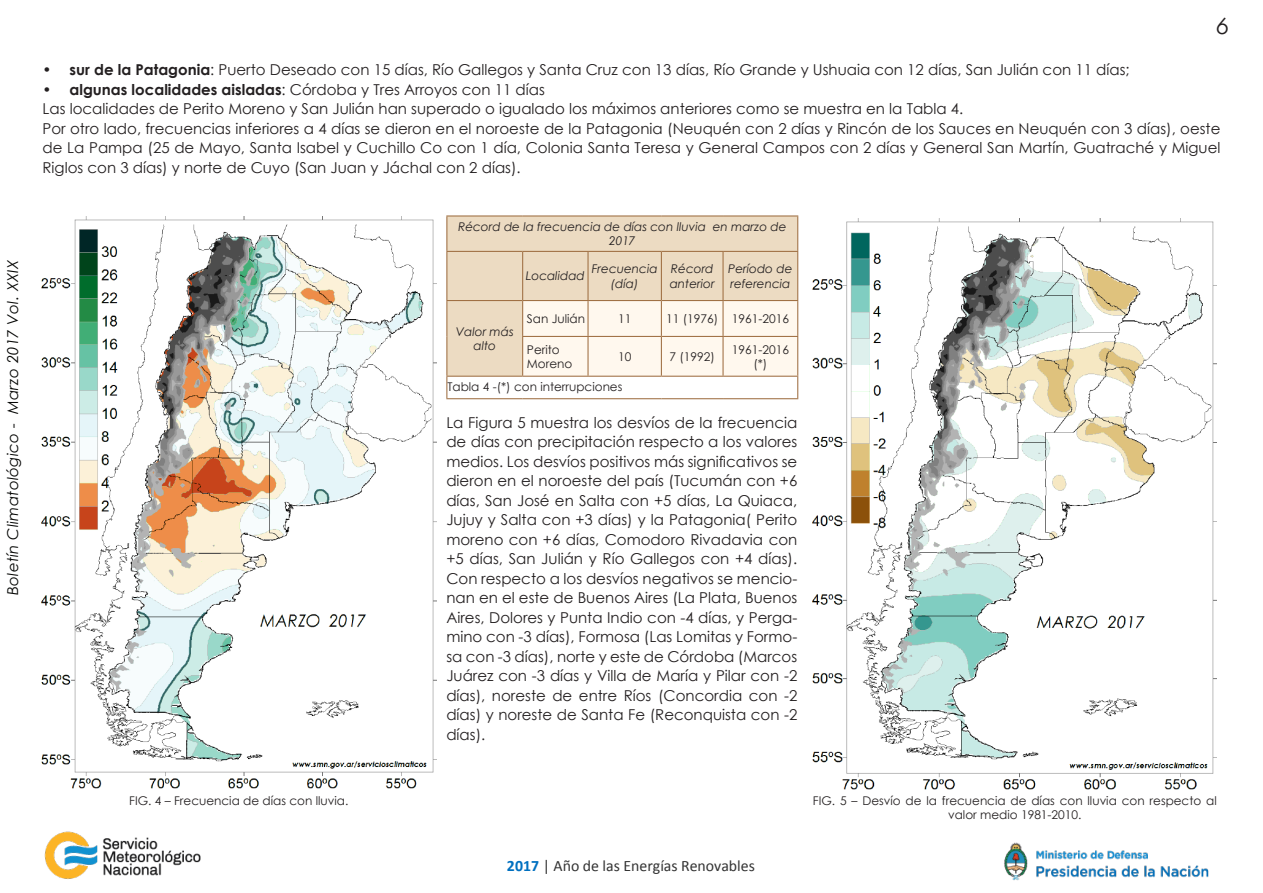
<style>
.page{position:relative;width:1263px;height:893px;background:#fff}
.page>*{position:absolute;margin:0;border:0;box-sizing:border-box;transform-origin:0 0}
.t1{font:italic 22.5px "Century Gothic";color:#231f20}
.t2{font:15.9px "Calibri";color:#333}
.t3{font:15px/19.5px "Century Gothic";color:#231f20;text-align:justify}
.t4{font:italic 15px "Century Gothic";letter-spacing:.02em;color:#040503}
.t5{font:12px/14.4px "Century Gothic";color:#231f20;text-align:center}
.t6{font:italic 12px/14.4px "Century Gothic";color:#231f20;text-align:center}
.s1{font-weight:700}
.s2{font-weight:700;color:#0070c0}
</style>
<div class="page">
<img style="left:44px;top:831px;width:157px;height:48px">
<img style="left:1004px;top:842px;width:205px;height:39px">
<img style="left:41px;top:217px;width:395px;height:572px">
<img style="left:813px;top:218px;width:404px;height:572px">
<hr style="left:446px;top:215px;width:77px;height:2px;background:#9f6f43">
<hr style="left:523px;top:215px;width:65px;height:2px;background:#9f6f43">
<hr style="left:588px;top:215px;width:73px;height:2px;background:#9f6f43">
<hr style="left:661px;top:215px;width:62px;height:2px;background:#9f6f43">
<hr style="left:723px;top:215px;width:75px;height:2px;background:#9f6f43">
<svg style="left:446px;top:216px;width:352px;height:182px;background:#f1e3d1"></svg>
<hr style="left:446px;top:398px;width:77px;height:1px;background:#9f6f43">
<hr style="left:523px;top:398px;width:65px;height:1px;background:#9f6f43">
<hr style="left:588px;top:398px;width:73px;height:1px;background:#9f6f43">
<hr style="left:661px;top:398px;width:62px;height:1px;background:#9f6f43">
<hr style="left:723px;top:398px;width:75px;height:1px;background:#9f6f43">
<hr style="left:446px;top:251px;width:77px;height:1px;background:#9f6f43">
<hr style="left:446px;top:252px;width:1px;height:48px;background:#9f6f43">
<hr style="left:522px;top:252px;width:1px;height:48px;background:#9f6f43">
<p class="t4" style="left:2px;top:595px;width:337px;rotate:-90deg">Boletín Climatológico - Marzo 2017 Vol. XXIX</p>
<h1 class="t1" style="left:1217px;top:10px;width:14px">6</h1>
<p class="t3" style="left:43px;top:60px;width:1089px"><span class="s1">• sur de la Patagonia</span>: Puerto Deseado con 15 días, Río Gallegos y Santa Cruz con 13 días, Río Grande y Ushuaia con 12 días, San Julián con 11 días;</p>
<p class="t3" style="left:43px;top:79px;width:504px"><span class="s1">• algunas localidades aisladas</span>: Córdoba y Tres Arroyos con 11 días</p>
<p class="t3" style="left:43px;top:99px;width:922px">Las localidades de Perito Moreno y San Julián han superado o igualado los máximos anteriores como se muestra en la Tabla 4.</p>
<p class="t3" style="left:43px;top:118px;width:1179px">Por otro lado, frecuencias inferiores a 4 días se dieron en el noroeste de la Patagonia (Neuquén con 2 días y Rincón de los Sauces en Neuquén con 3 días), oeste de La Pampa (25 de Mayo, Santa Isabel y Cuchillo Co con 1 día, Colonia Santa Teresa y General Campos con 2 días y General San Martín, Guatraché y Miguel Riglos con 3 días) y norte de Cuyo (San Juan y Jáchal con 2 días).</p>
<p class="t6" style="left:458px;top:219px;width:330px">Récord de la frecuencia de días con lluvia en marzo de<br>2017</p>
<p class="t6" style="left:526px;top:269px;width:60px">Localidad</p>
<p class="t6" style="left:592px;top:262px;width:67px">Frecuencia (día)</p>
<p class="t6" style="left:670px;top:262px;width:46px;text-align:left">Récord anterior</p>
<p class="t6" style="left:728px;top:262px;width:66px;text-align:left">Período de referencia</p>
<p class="t6" style="left:456px;top:324px;width:59px">Valor más alto</p>
<p class="t5" style="left:527px;top:311px;width:60px">San Julián</p>
<p class="t5" style="left:618px;top:311px;width:15px">11</p>
<p class="t5" style="left:666px;top:311px;width:54px">11 (1976)</p>
<p class="t5" style="left:732px;top:311px;width:59px">1961-2016</p>
<p class="t5" style="left:527px;top:342px;width:47px;text-align:left">Perito<br>Moreno</p>
<p class="t5" style="left:618px;top:349px;width:15px">10</p>
<p class="t5" style="left:669px;top:349px;width:47px">7 (1992)</p>
<p class="t5" style="left:732px;top:342px;width:59px">1961-2016 (*)</p>
<p class="t5" style="left:447px;top:379px;width:177px">Tabla 4 -(*) con interrupciones</p>
<p class="t3" style="left:446px;top:413px;width:352px">La Figura 5 muestra los desvíos de la frecuencia de días con precipitación respecto a los valores medios. Los desvíos positivos más significativos se dieron en el noroeste del país (Tucumán con +6 días, San José en Salta con +5 días, La Quiaca, Jujuy y Salta con +3 días) y la Patagonia( Perito moreno con +6 días, Comodoro Rivadavia con +5 días, San Julián y Río Gallegos con +4 días).<br>Con respecto a los desvíos negativos se mencio&shy;nan en el este de Buenos Aires (La Plata, Buenos Aires, Dolores y Punta Indio con -4 días, y Perga&shy;mino con -3 días), Formosa (Las Lomitas y Formo&shy;sa con -3 días), norte y este de Córdoba (Marcos Juárez con -3 días y Villa de María y Pilar con -2 días), noreste de entre Ríos (Concordia con -2 días) y noreste de Santa Fe (Reconquista con -2 días).</p>
<p class="t5" style="left:129px;top:793px;width:221px">FIG. 4 – Frecuencia de días con lluvia.</p>
<p class="t5" style="left:813px;top:793px;width:405px">FIG. 5 – Desvío de la frecuencia de días con lluvia con respecto al valor medio 1981-2010.</p>
<p class="t2" style="left:550px;top:851px;width:249px"><span class="s2">2017</span> | Año de las Energías Renovabl s</p>
<p class="t2" style="left:507px;top:855px;width:249px"><span class="s2">2017</span> | Año de las Energías Renovables</p>
</div>
